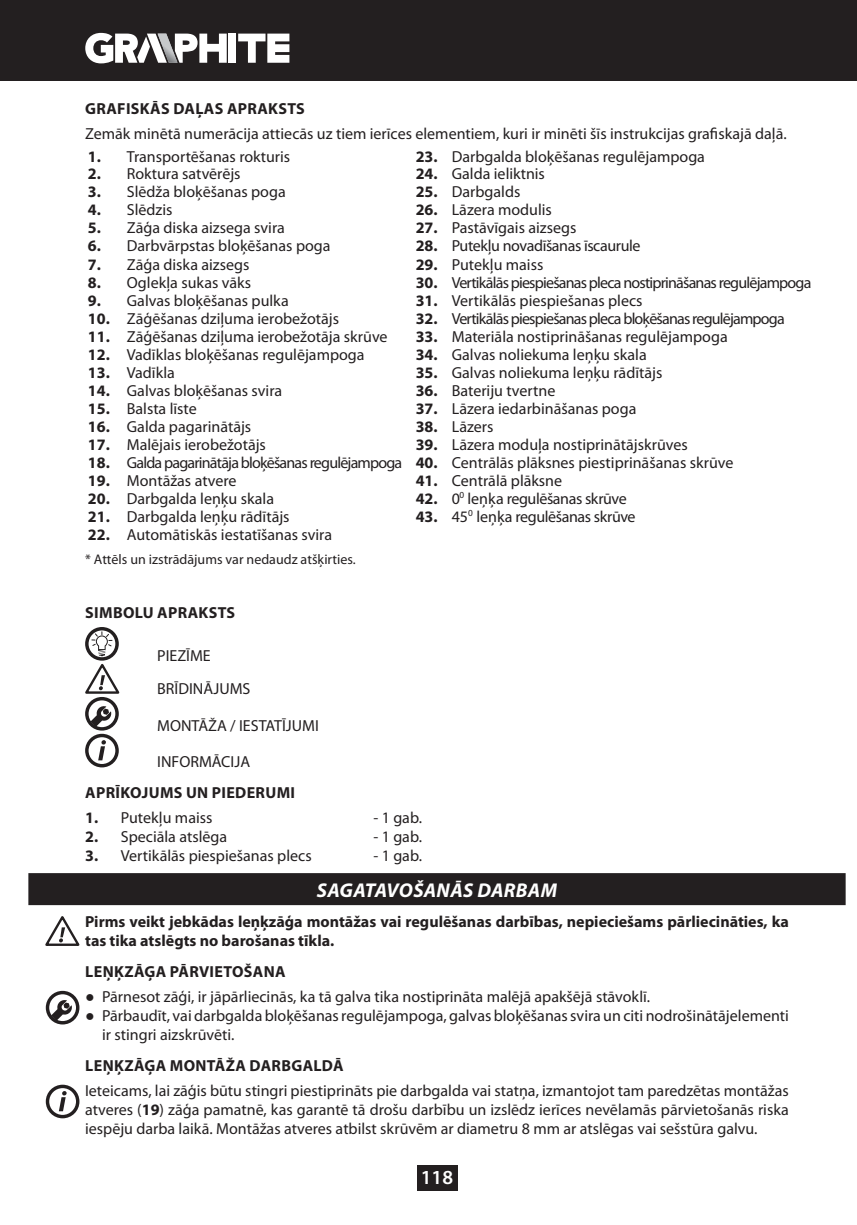
<style>
.page{position:relative;width:857px;height:1225px;background:#fff}
.page>*{position:absolute;margin:0;border:0;box-sizing:border-box;transform-origin:0 0}
.t1{font:italic 700 20px "Myriad Pro";letter-spacing:.015em;color:#fff}
.t2{font:600 20px "Myriad Pro";color:#fff}
.t3{font:16px/19.2px "Myriad Pro";color:#231f20}
.t4{font:700 16px/19.2px "Myriad Pro";color:#231f20}
.t5{font:16px "Myriad Pro";letter-spacing:-.05em;color:#231f20}
.t6{font:700 16px "Myriad Pro";letter-spacing:.02em;color:#231f20}
.t7{font:16px "Myriad Pro";letter-spacing:-.025em;color:#231f20}
.t8{font:16px "Myriad Pro";letter-spacing:-.04em;color:#231f20}
.t9{font:14px "Myriad Pro";color:#231f20}
.s1{font-weight:700}
</style>
<div class="page">
<div style="left:416px;top:1165px;width:41px;height:26px;background:#231f20"></div>
<div style="left:0;top:0;width:856px;height:81px;background:#231f20"></div>
<svg style="left:238px;top:34px;width:51px;height:29px"></svg>
<div style="left:228px;top:34px;width:8px;height:29px;background:#fff"></div>
<svg style="left:85px;top:33px;width:142px;height:30px"></svg>
<div style="left:28px;top:873px;width:817px;height:32px;background:#231f20"></div>
<div style="left:85px;top:627px;width:34px;height:33px;border:3px solid #231f20;border-radius:50%"></div>
<svg style="left:85px;top:631px;width:35px;height:63px"></svg>
<div style="left:85px;top:697px;width:34px;height:33px;border:3px solid #231f20;border-radius:50%"></div>
<svg style="left:90px;top:705px;width:22px;height:22px"></svg>
<svg style="left:98px;top:740px;width:8px;height:20px"></svg>
<div style="left:85px;top:734px;width:34px;height:33px;border:3px solid #231f20;border-radius:50%"></div>
<svg style="left:45px;top:916px;width:35px;height:30px"></svg>
<div style="left:46px;top:991px;width:33px;height:33px;border:3px solid #231f20;border-radius:50%"></div>
<svg style="left:51px;top:999px;width:21px;height:21px"></svg>
<svg style="left:59px;top:1091px;width:8px;height:20px"></svg>
<div style="left:46px;top:1084px;width:33px;height:34px;border:3px solid #231f20;border-radius:50%"></div>
<p class="t6" style="left:85px;top:103px;width:221px">GRAFISKĀS DAĻAS APRAKSTS</p>
<p class="t3" style="left:85px;top:125px;width:702px">Zemāk minētā numerācija attiecās uz tiem ierīces elementiem, kuri ir minēti šīs instrukcijas grafiskajā daļā.</p>
<p class="t3" style="left:88px;top:148px;width:204px"><span class="s1">1.</span> Transportēšanas rokturis</p>
<p class="t3" style="left:415px;top:148px;width:290px"><span class="s1">23.</span> Darbgalda bloķēšanas regulējampoga</p>
<p class="t3" style="left:88px;top:165px;width:154px"><span class="s1">2.</span> Roktura satvērējs</p>
<p class="t3" style="left:415px;top:165px;width:131px"><span class="s1">24.</span> Galda ieliktnis</p>
<p class="t3" style="left:88px;top:183px;width:199px"><span class="s1">3.</span> Slēdža bloķēšanas poga</p>
<p class="t3" style="left:415px;top:183px;width:106px"><span class="s1">25.</span> Darbgalds</p>
<p class="t3" style="left:88px;top:201px;width:86px"><span class="s1">4.</span> Slēdzis</p>
<p class="t3" style="left:415px;top:201px;width:138px"><span class="s1">26.</span> Lāzera modulis</p>
<p class="t3" style="left:88px;top:219px;width:198px"><span class="s1">5.</span> Zāģa diska aizsega svira</p>
<p class="t3" style="left:415px;top:219px;width:162px"><span class="s1">27.</span> Pastāvīgais aizsegs</p>
<p class="t3" style="left:88px;top:237px;width:244px"><span class="s1">6.</span> Darbvārpstas bloķēšanas poga</p>
<p class="t7" style="left:415px;top:240px;width:226px"><span class="s1">28.</span> Putekļu novadīšanas īscaurule</p>
<p class="t3" style="left:88px;top:255px;width:163px"><span class="s1">7.</span> Zāģa diska aizsegs</p>
<p class="t3" style="left:415px;top:255px;width:129px"><span class="s1">29.</span> Putekļu maiss</p>
<p class="t3" style="left:88px;top:273px;width:164px"><span class="s1">8.</span> Oglekļa sukas vāks</p>
<p class="t5" style="left:415px;top:276px;width:397px"><span class="s1">30.</span> Vertikālās piespiešanas pleca nostiprināšanas regulējampoga</p>
<p class="t3" style="left:88px;top:291px;width:202px"><span class="s1">9.</span> Galvas bloķēšanas pulka</p>
<p class="t3" style="left:415px;top:291px;width:228px"><span class="s1">31.</span> Vertikālās piespiešanas plecs</p>
<p class="t3" style="left:88px;top:309px;width:252px"><span class="s1">10.</span> Zāģēšanas dziļuma ierobežotājs</p>
<p class="t5" style="left:415px;top:312px;width:370px"><span class="s1">32.</span> Vertikālās piespiešanas pleca bloķēšanas regulējampoga</p>
<p class="t3" style="left:88px;top:327px;width:301px"><span class="s1">11.</span> Zāģēšanas dziļuma ierobežotāja skrūve</p>
<p class="t3" style="left:415px;top:327px;width:313px"><span class="s1">33.</span> Materiāla nostiprināšanas regulējampoga</p>
<p class="t3" style="left:88px;top:345px;width:278px"><span class="s1">12.</span> Vadīklas bloķēšanas regulējampoga</p>
<p class="t3" style="left:415px;top:345px;width:232px"><span class="s1">34.</span> Galvas noliekuma leņķu skala</p>
<p class="t3" style="left:88px;top:363px;width:88px"><span class="s1">13.</span> Vadīkla</p>
<p class="t3" style="left:415px;top:363px;width:248px"><span class="s1">35.</span> Galvas noliekuma leņķu rādītājs</p>
<p class="t3" style="left:88px;top:381px;width:196px"><span class="s1">14.</span> Galvas bloķēšanas svira</p>
<p class="t3" style="left:415px;top:381px;width:141px"><span class="s1">36.</span> Bateriju tvertne</p>
<p class="t3" style="left:88px;top:399px;width:110px"><span class="s1">15.</span> Balsta līste</p>
<p class="t3" style="left:415px;top:399px;width:222px"><span class="s1">37.</span> Lāzera iedarbināšanas poga</p>
<p class="t3" style="left:88px;top:417px;width:165px"><span class="s1">16.</span> Galda pagarinātājs</p>
<p class="t3" style="left:415px;top:417px;width:79px"><span class="s1">38.</span> Lāzers</p>
<p class="t3" style="left:88px;top:435px;width:179px"><span class="s1">17.</span> Malējais ierobežotājs</p>
<p class="t3" style="left:415px;top:435px;width:273px"><span class="s1">39.</span> Lāzera moduļa nostiprinātājskrūves</p>
<p class="t8" style="left:88px;top:456px;width:646px"><span class="s1">18.</span> Galda pagarinātāja bloķēšanas regulējampoga <span class="s1">40.</span> Centrālās plāksnes piestiprināšanas skrūve</p>
<p class="t3" style="left:88px;top:471px;width:150px"><span class="s1">19.</span> Montāžas atvere</p>
<p class="t3" style="left:415px;top:471px;width:148px"><span class="s1">41.</span> Centrālā plāksne</p>
<p class="t3" style="left:88px;top:489px;width:187px"><span class="s1">20.</span> Darbgalda leņķu skala</p>
<p class="t7" style="left:415px;top:492px;width:212px"><span class="s1">42.</span> 0<sup>0</sup> leņķa regulēšanas skrūve</p>
<p class="t3" style="left:88px;top:507px;width:203px"><span class="s1">21.</span> Darbgalda leņķu rādītājs</p>
<p class="t7" style="left:415px;top:510px;width:221px"><span class="s1">43.</span> 45<sup>0</sup> leņķa regulēšanas skrūve</p>
<p class="t3" style="left:88px;top:525px;width:245px"><span class="s1">22.</span> Automātiskās iestatīšanas svira</p>
<p class="t9" style="left:85px;top:553px;width:272px">* Attēls un izstrādājums var nedaudz atšķirties.</p>
<p class="t6" style="left:85px;top:606px;width:151px">SIMBOLU APRAKSTS</p>
<p class="t3" style="left:157px;top:640px;width:95px;line-height:33px">PIEZĪME<br>BRĪDINĀJUMS</p>
<p class="t3" style="left:157px;top:716px;width:163px">MONTĀŽA / IESTATĪJUMI</p>
<p class="t3" style="left:157px;top:753px;width:94px">INFORMĀCIJA</p>
<p class="t6" style="left:85px;top:786px;width:211px">APRĪKOJUMS UN PIEDERUMI</p>
<p class="t3" style="left:85px;top:809px;width:129px"><span class="s1">1.</span> Putekļu maiss</p>
<p class="t3" style="left:373px;top:809px;width:50px">- 1 gab.</p>
<p class="t3" style="left:85px;top:828px;width:143px"><span class="s1">2.</span> Speciāla atslēga</p>
<p class="t3" style="left:373px;top:828px;width:50px">- 1 gab.</p>
<p class="t3" style="left:85px;top:847px;width:228px"><span class="s1">3.</span> Vertikālās piespiešanas plecs</p>
<p class="t3" style="left:373px;top:847px;width:50px">- 1 gab.</p>
<p class="t1" style="left:317px;top:883px;width:241px">SAGATAVOŠANĀS DARBAM</p>
<p class="t4" style="left:85px;top:913px;width:704px">Pirms veikt jebkādas leņķzāģa montāžas vai regulēšanas darbības, nepieciešams pārliecināties, ka tas tika atslēgts no barošanas tīkla.</p>
<p class="t6" style="left:85px;top:965px;width:202px">LEŅĶZĀĢA PĀRVIETOŠANA</p>
<p class="t3" style="left:102px;top:988px;width:688px">Pārnesot zāģi, ir jāpārliecinās, ka tā galva tika nostiprināta malējā apakšējā stāvoklī.<br>Pārbaudīt, vai darbgalda bloķēšanas regulējampoga, galvas bloķēšanas svira un citi nodrošinātājelementi ir stingri aizskrūvēti.</p>
<p class="t6" style="left:85px;top:1059px;width:260px">LEŅĶZĀĢA MONTĀŽA DARBGALDĀ</p>
<p class="t3" style="left:85px;top:1081px;width:704px;text-align:justify">Ieteicams, lai zāģis būtu stingri piestiprināts pie darbgalda vai statņa, izmantojot tam paredzētas montāžas atveres (<span class="s1">19</span>) zāģa pamatnē, kas garantē tā drošu darbību un izslēdz ierīces nevēlamās pārvietošanās riska iespēju darba laikā. Montāžas atveres atbilst skrūvēm ar diametru 8 mm ar atslēgas vai sešstūra galvu.</p>
<p class="t2" style="left:420px;top:1170px;width:34px">118</p>
</div>
